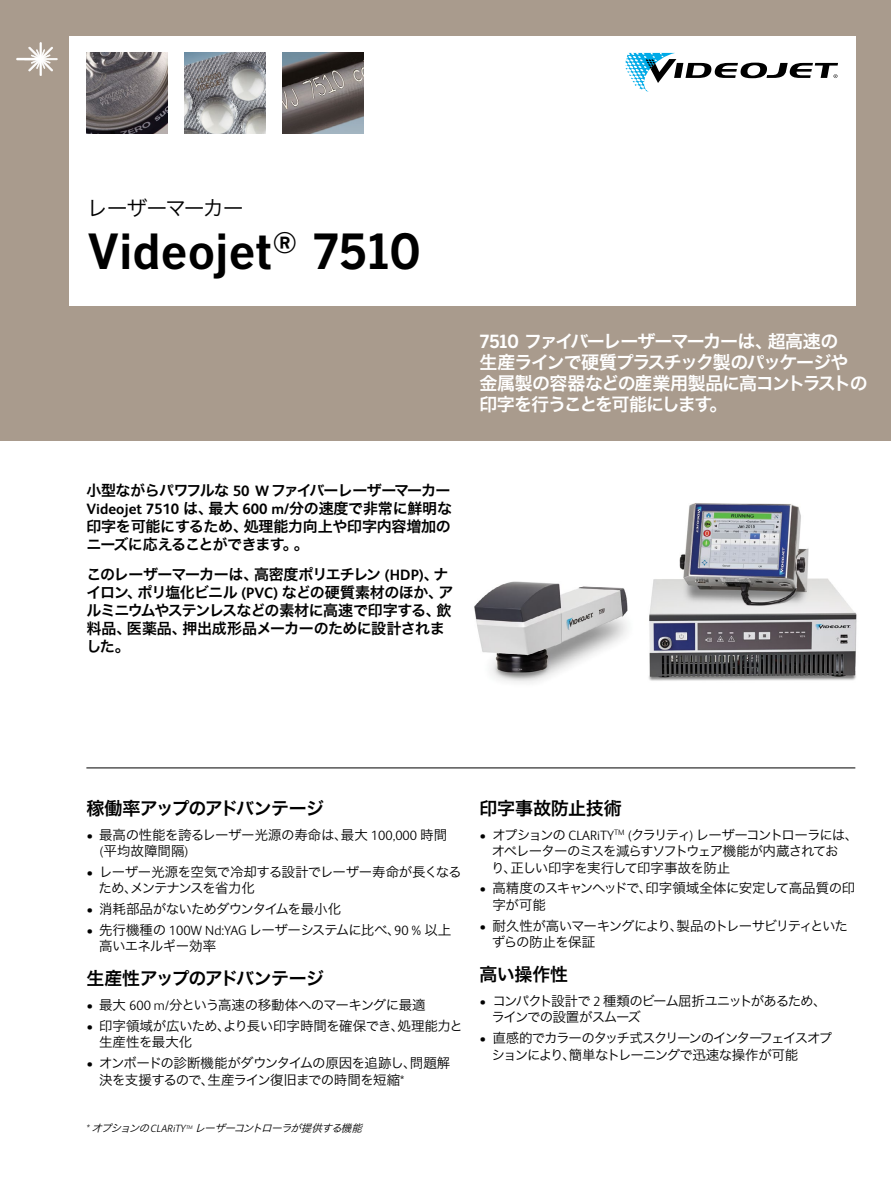
<style>
.page{position:relative;width:891px;height:1188px;background:#fff}
.page>*{position:absolute;margin:0;border:0;box-sizing:border-box;transform-origin:0 0}
.t1{font:700 48px "Benton Gothic";color:#000}
.t2{font:21px "Hira Kaku Pro W3";letter-spacing:-.06em;color:#000}
.t3{font:18px/21px "Hira Kaku Pro W6";letter-spacing:-.06em;color:#fff}
.t4{font:18px "Hira Kaku Pro W6";letter-spacing:-.04em;color:#000}
.t5{font:18px "Hira Kaku Pro W6";letter-spacing:-.005em;color:#000}
.t6{font:15px/17.9px "Hira Kaku Pro W6";letter-spacing:-.035em;color:#000}
.t7{font:15px/17.7px "Hira Kaku Pro W6";letter-spacing:-.015em;color:#000}
.t8{font:700 15px "FS Albert Pro";color:#000}
.t9{font:13.5px/16.5px "Hira Kaku Pro W3";letter-spacing:-.055em;color:#000}
.t10{font:13.5px/16.5px "Hira Kaku Pro W3";letter-spacing:-.08em;color:#000}
.t11{font:13.5px/16.5px "Hira Kaku Pro W3";letter-spacing:-.09em;color:#000}
.t12{font:13.5px/16.5px "Hira Kaku Pro W3";letter-spacing:-.095em;color:#000}
.t13{font:13.5px/16.5px "Hira Kaku Pro W3";letter-spacing:-.015em;color:#000}
.t14{font:13.5px/16.5px "Hira Kaku Pro W3";letter-spacing:-.025em;color:#000}
.t15{font:13.5px/16.5px "Hira Kaku Pro W3";letter-spacing:-.03em;color:#000}
.t16{font:italic 10.5px "Hira Kaku Pro W3";color:#000}
.s1{font-family:"Benton Gothic";font-weight:700}
.s2{font-family:"FS Albert Pro";font-weight:700}
.s3{font-family:"Hira Kaku Pro W6";font-weight:400}
.s4{font-family:"FS Albert Pro";font-weight:300}
</style>
<div class="page">
<div style="left:0;top:0;width:891px;height:441px;background:#a99b8d"></div>
<div style="left:69px;top:36px;width:787px;height:270px;background:#fff"></div>
<hr style="left:16px;top:58px;width:26px;height:2px;background:#fff">
<hr style="left:24px;top:58px;width:34px;height:2px;background:#fff">
<hr style="left:40px;top:42px;width:2px;height:34px;background:#fff">
<svg style="left:28px;top:47px;width:25px;height:24px"></svg>
<hr style="left:86px;top:768px;width:769px;height:1px;background:#000">
<img style="left:185px;top:53px;width:81px;height:81px">
<img style="left:283px;top:53px;width:81px;height:81px">
<img style="left:86px;top:53px;width:81px;height:81px">
<img style="left:474px;top:503px;width:383px;height:180px">
<svg style="left:625px;top:53px;width:213px;height:39px"></svg>
<h2 class="t2" style="left:87px;top:190px;width:158px">レーザーマーカー</h2>
<h1 class="t1" style="left:87px;top:224px;width:336px">Videojet<sup>®</sup> 7510</h1>
<h3 class="t3" style="left:480px;top:330px;width:390px"><span class="s1">7510</span> ファイバーレーザーマーカーは、超高速の<br>生産ラインで硬質プラスチック製のパッケージや金属製の容器などの産業用製品に高コントラストの印字を行うことを可能にします。</h3>
<p class="t6" style="left:86px;top:481px;width:366px">小型ながらパワフルな <span class="s2">50 W</span> ファイバーレーザーマーカー</p>
<p class="t8" style="left:86px;top:498px;width:367px">Videojet 7510 <span class="s3">は、最大</span> 600 m/<span class="s3">分の速度で非常に鮮明な</span></p>
<p class="t7" style="left:86px;top:517px;width:366px">印字を可能にするため、処理能力向上や印字内容増加のニーズに応えることができます。。</p>
<p class="t6" style="left:86px;top:565px;width:368px">このレーザーマーカーは、高密度ポリエチレン <span class="s2">(HDP)</span>、ナイロン、ポリ塩化ビニル <span class="s2">(PVC)</span> などの硬質素材のほか、アルミニウムやステンレスなどの素材に高速で印字する、飲料品、医薬品、押出成形品メーカーのために設計されました。</p>
<h3 class="t4" style="left:86px;top:792px;width:239px">稼働率アップのアドバンテージ</h3>
<p class="t13" style="left:99px;top:825px;width:350px;text-indent:-13px"><span class="s4">•</span> 最高の性能を誇るレーザー光源の寿命は、最大 <span class="s4">100,000</span> 時間<span class="s4">(</span>平均故障間隔<span class="s4">)</span></p>
<p class="t9" style="left:99px;top:863px;width:364px;text-indent:-12px"><span class="s4">•</span> レーザー光源を空気で冷却する設計でレーザー寿命が長くなるため、メンテナンスを省力化</p>
<p class="t9" style="left:86px;top:900px;width:256px"><span class="s4">•</span> 消耗部品がないためダウンタイムを最小化</p>
<p class="t9" style="left:99px;top:921px;width:354px;text-indent:-13px"><span class="s4">•</span> 先行機種の <span class="s4">100W Nd:YAG</span> レーザーシステムに比べ、<span class="s4">90 %</span> 以上高いエネルギー効率</p>
<h3 class="t4" style="left:86px;top:962px;width:239px">生産性アップのアドバンテージ</h3>
<p class="t9" style="left:86px;top:996px;width:341px"><span class="s4">•</span> 最大 <span class="s4">600 m/</span>分という高速の移動体へのマーキングに最適</p>
<p class="t14" style="left:99px;top:1017px;width:365px;text-indent:-13px"><span class="s4">•</span> 印字領域が広いため、より長い印字時間を確保でき、処理能力と生産性を最大化</p>
<p class="t9" style="left:99px;top:1054px;width:353px;text-indent:-13px"><span class="s4">•</span> オンボードの診断機能がダウンタイムの原因を追跡し、問題解決を支援するので、生産ライン復旧までの時間を短縮<span class="s4">*</span></p>
<p class="t16" style="left:86px;top:1118px;width:282px"><span class="s4">*</span> オプションの <span class="s4">CLA R i TY</span><sup>TM</sup> レーザーコントローラが提供する機能</p>
<h3 class="t5" style="left:480px;top:792px;width:144px">印字事故防止技術</h3>
<p class="t10" style="left:491px;top:825px;width:369px;text-indent:-12px"><span class="s4">•</span> オプションの <span class="s4">CLARiTY</span><sup>TM</sup> <span class="s4">(</span>クラリティ<span class="s4">)</span> レーザーコントローラには、オペレーターのミスを減らすソフトウェア機能が内蔵されてお<br>り、正しい印字を実行して印字事故を防止</p>
<p class="t15" style="left:492px;top:879px;width:364px;text-indent:-13px"><span class="s4">•</span> 高精度のスキャンヘッドで、印字領域全体に安定して高品質の印字が可能</p>
<p class="t9" style="left:492px;top:916px;width:358px;text-indent:-12px"><span class="s4">•</span> 耐久性が高いマーキングにより、製品のトレーサビリティといたずらの防止を保証</p>
<h3 class="t4" style="left:480px;top:958px;width:90px">高い操作性</h3>
<p class="t12" style="left:492px;top:992px;width:337px;text-indent:-12px"><span class="s4">•</span> コンパクト設計で <span class="s4">2</span> 種類のビーム屈折ユニットがあるため、ラインでの設置がスムーズ</p>
<p class="t11" style="left:492px;top:1029px;width:342px;text-indent:-12px"><span class="s4">•</span> 直感的でカラーのタッチ式スクリーンのインターフェイスオプションにより、簡単なトレーニングで迅速な操作が可能</p>
</div>
